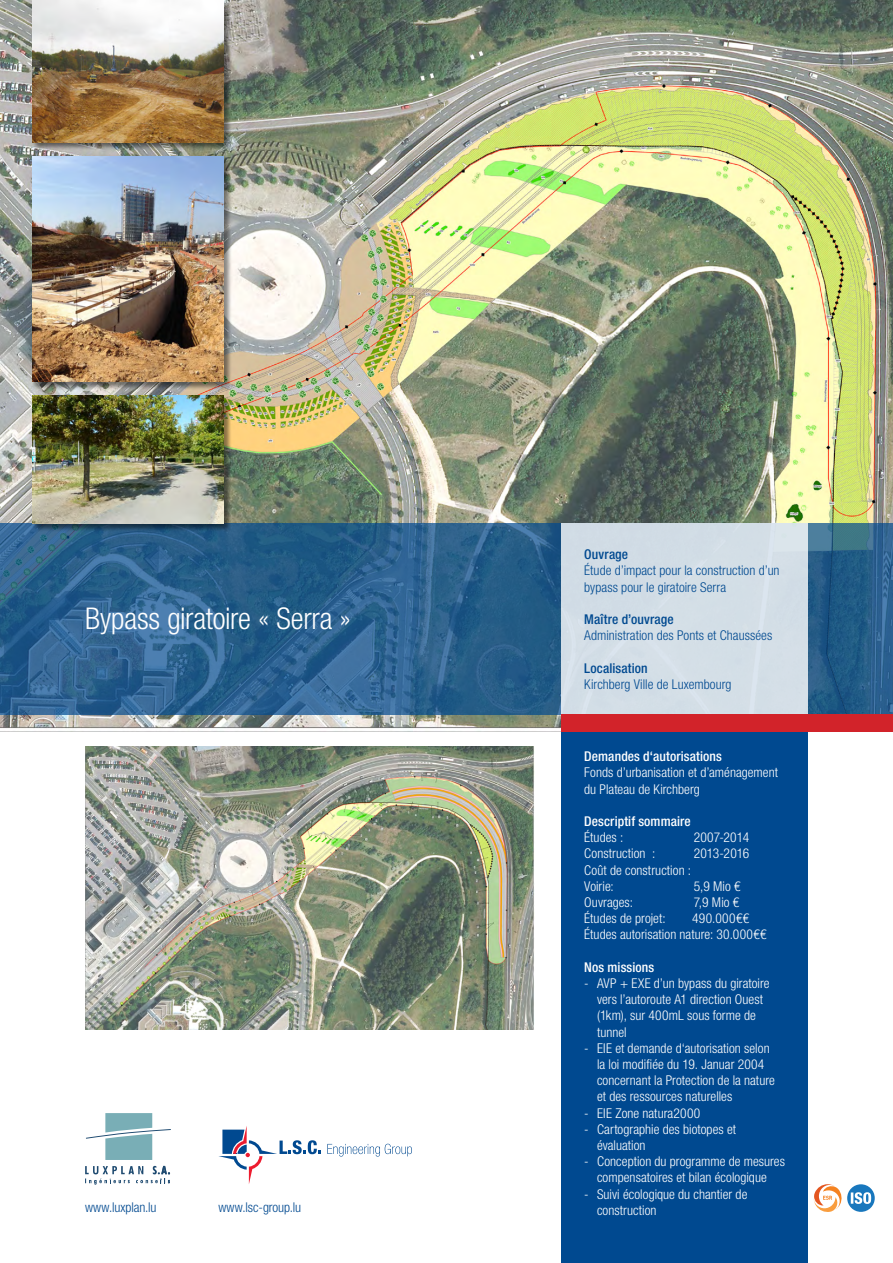
<style>
.page{position:relative;width:893px;height:1263px;background:#fff}
.page>*{position:absolute;margin:0;border:0;box-sizing:border-box;transform-origin:0 0}
.t1{font:300 condensed 30px "Helvetica Neue LT Pro";letter-spacing:-.01em;color:#fff}
.t2{font:300 condensed 13.5px/16.2px "Helvetica Neue LT Pro";letter-spacing:.005em;color:#fff}
.t3{font:300 condensed 13.5px/16.2px "Helvetica Neue LT Pro";letter-spacing:.005em;color:#004990}
.t4{font:500 condensed 13.5px "Helvetica Neue LT Pro";letter-spacing:.01em;color:#fff}
.t5{font:500 condensed 13.5px "Helvetica Neue LT Pro";letter-spacing:.01em;color:#004990}
</style>
<div class="page">
<svg style="left:327px;top:1144px;width:85px;height:12px"></svg>
<svg style="left:218px;top:1126px;width:103px;height:58px"></svg>
<svg style="left:814px;top:1184px;width:28px;height:28px"></svg>
<div style="left:847px;top:1184px;width:28px;height:28px;background:#1877bd;border-radius:50%"></div>
<svg style="left:851px;top:1192px;width:20px;height:12px"></svg>
<svg style="left:86px;top:1113px;width:85px;height:47px"></svg>
<svg style="left:85px;top:1166px;width:85px;height:19px"></svg>
<div style="left:561px;top:731px;width:247px;height:532px;background:#004990"></div>
<img style="left:0;top:0;width:893px;height:729px">
<svg style="left:0;top:523px;width:893px;height:191px;background:#2b618d"></svg>
<div style="left:561px;top:523px;width:247px;height:191px;background:#d3dee6"></div>
<div style="left:561px;top:714px;width:332px;height:17px;background:#d2232a"></div>
<img style="left:85px;top:746px;width:449px;height:283px">
<div style="left:32px;top:0;width:201px;height:532px;background:#000;opacity:.5"></div>
<img style="left:32px;top:156px;width:192px;height:226px">
<img style="left:32px;top:0;width:192px;height:142px">
<img style="left:32px;top:395px;width:192px;height:128px">
<p class="t1" style="left:85px;top:602px;width:267px">Bypass giratoire « Serra »</p>
<p class="t3" style="left:85px;top:1199px;width:73px">www.luxplan.lu</p>
<p class="t3" style="left:218px;top:1199px;width:84px">www.lsc-group.lu</p>
<p class="t5" style="left:584px;top:546px;width:45px">Ouvrage</p>
<p class="t3" style="left:584px;top:562px;width:197px">Étude d’impact pour la construction d’un bypass pour le giratoire Serra</p>
<p class="t5" style="left:584px;top:611px;width:91px">Maître d’ouvrage</p>
<p class="t3" style="left:584px;top:627px;width:190px">Administration des Ponts et Chaussées</p>
<p class="t5" style="left:584px;top:660px;width:65px">Localisation</p>
<p class="t3" style="left:584px;top:676px;width:149px">Kirchberg Ville de Luxembourg</p>
<p class="t4" style="left:584px;top:748px;width:139px">Demandes d‘autorisations</p>
<p class="t2" style="left:584px;top:764px;width:195px">Fonds d’urbanisation et d’aménagement</p>
<p class="t2" style="left:584px;top:780px;width:117px">du Plateau de Kirchberg</p>
<p class="t4" style="left:584px;top:813px;width:108px">Descriptif sommaire</p>
<p class="t2" style="left:584px;top:829px;width:41px">Études :</p>
<p class="t2" style="left:694px;top:829px;width:57px">2007-2014</p>
<p class="t2" style="left:584px;top:845px;width:72px">Construction :</p>
<p class="t2" style="left:694px;top:845px;width:57px">2013-2016</p>
<p class="t2" style="left:584px;top:861px;width:108px">Coût de construction :</p>
<p class="t2" style="left:584px;top:878px;width:31px">Voirie:</p>
<p class="t2" style="left:694px;top:878px;width:48px">5,9 Mio €</p>
<p class="t2" style="left:584px;top:894px;width:50px">Ouvrages:</p>
<p class="t2" style="left:694px;top:894px;width:47px">7,9 Mio €</p>
<p class="t2" style="left:584px;top:910px;width:83px">Études de projet:</p>
<p class="t2" style="left:692px;top:910px;width:58px">490.000€€</p>
<p class="t2" style="left:584px;top:926px;width:184px">Études autorisation nature: 30.000€€</p>
<p class="t4" style="left:584px;top:959px;width:72px">Nos missions</p>
<p class="t2" style="left:597px;top:975px;width:174px;text-indent:-13px">- AVP + EXE d’un bypass du giratoire vers l’autoroute A1 direction Ouest (1km), sur 400mL sous forme de tunnel</p>
<p class="t2" style="left:597px;top:1040px;width:179px;text-indent:-13px">- EIE et demande d‘autorisation selon la loi modifiée du 19. Januar 2004 concernant la Protection de la nature et des ressources naturelles</p>
<p class="t2" style="left:584px;top:1104px;width:118px">- EIE Zone natura2000</p>
<p class="t2" style="left:597px;top:1121px;width:141px;text-indent:-13px">- Cartographie des biotopes et évaluation</p>
<p class="t2" style="left:584px;top:1153px;width:202px;text-align:center">- Conception du programme de mesures compensatoires et bilan écologique</p>
<p class="t2" style="left:597px;top:1185px;width:152px;text-indent:-13px">- Suivi écologique du chantier de construction</p>
</div>
